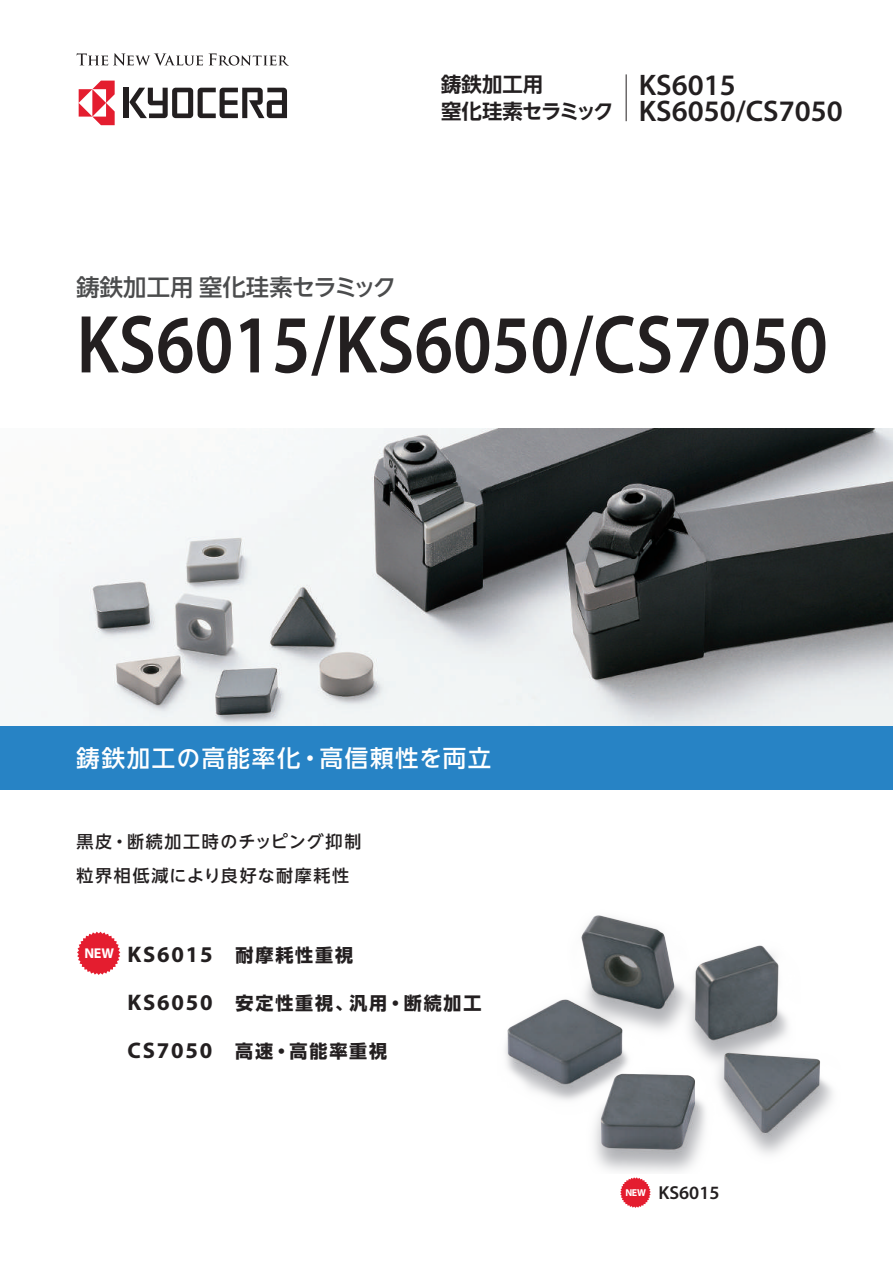
<style>
.page{position:relative;width:893px;height:1263px;background:#fff}
.page>*{position:absolute;margin:0;border:0;box-sizing:border-box;transform-origin:0 0}
.t1{font:600 82.95px "Myriad Pro";color:#231f20;scale:.87 1}
.t2{font:600 29.85px/26.5px "Myriad Pro";color:#231f20}
.t3{font:500 23.4px "UD Shin Go NT Pro";letter-spacing:.075em;color:#fff}
.t4{font:500 23.4px "UD Shin Go NT Pro";color:#4b4c4d}
.t5{font:700 20.4px/26.5px "UD Shin Go NT Pro De";color:#231f20}
.t6{font:600 18.75px "Myriad Pro";color:#231f20}
.t7{font:700 18px "UD Shin Go NT Pro";letter-spacing:.1em;color:#231f20}
.t8{font:500 16.95px/34px "UD Shin Go NT Pro";letter-spacing:.1em;color:#231f20}
.s1{font-family:"Myriad Pro";font-size:22.65px}
</style>
<div class="page">
<img style="left:505px;top:915px;width:328px;height:257px">
<img style="left:5px;top:428px;width:886px;height:298px">
<svg style="left:77px;top:53px;width:126px;height:13px"></svg>
<svg style="left:209px;top:53px;width:80px;height:13px"></svg>
<div style="left:124px;top:88px;width:5px;height:30px;background:#231f20"></div>
<svg style="left:129px;top:88px;width:158px;height:30px"></svg>
<svg style="left:79px;top:81px;width:36px;height:44px"></svg>
<hr style="left:626px;top:74px;width:1px;height:47px;background:#231f20">
<div style="left:0;top:726px;width:893px;height:63px;background:#2783c5"></div>
<svg style="left:77px;top:931px;width:44px;height:44px"></svg>
<svg style="left:620px;top:1177px;width:31px;height:31px"></svg>
<p class="t5" style="left:441px;top:71px;width:174px">鋳鉄加工用<br>窒化珪素セラミック</p>
<h2 class="t2" style="left:639px;top:70px;width:205px">KS6015<br>KS6050/CS7050</h2>
<p class="t4" style="left:77px;top:268px;width:321px">鋳鉄加工用窒化珪素セラミック</p>
<h1 class="t1" style="left:77px;top:292px;width:865px">KS6015/KS6050/CS7050</h1>
<p class="t3" style="left:77px;top:739px;width:416px">鋳鉄加工の高能率化・高信頼性を両立</p>
<p class="t8" style="left:77px;top:824px;width:286px">黒皮・断続加工時のチッピング抑制粒界相低減により良好な耐摩耗性</p>
<p class="t7" style="left:85px;top:940px;width:270px"><sup>NEW</sup> <span class="s1">KS6015</span>　耐摩耗性重視</p>
<p class="t7" style="left:128px;top:988px;width:355px"><span class="s1">KS6050</span>　安定性重視、汎用・断続加工</p>
<p class="t7" style="left:128px;top:1036px;width:261px"><span class="s1">CS7050</span>　高速・高能率重視</p>
<p class="t6" style="left:625px;top:1181px;width:96px"><sup>NEW</sup> KS6015</p>
</div>
